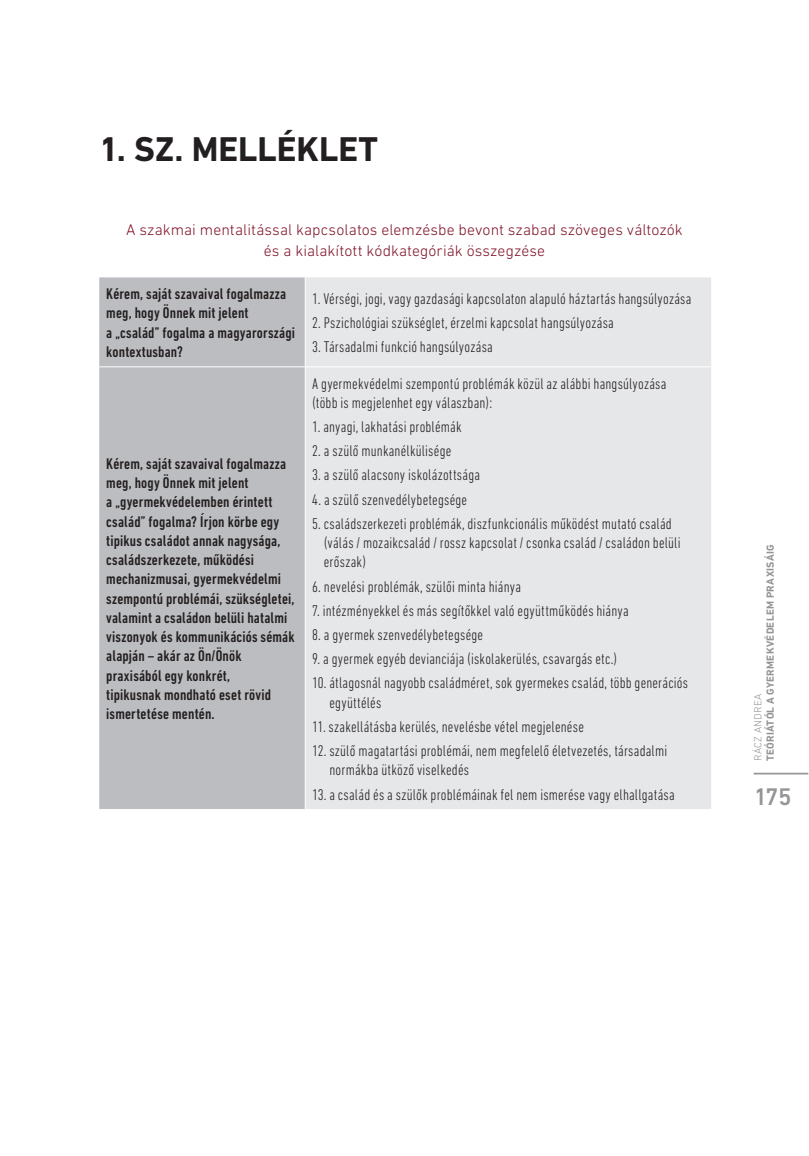
<style>
.page{position:relative;width:809px;height:1156px;background:#fff}
.page>*{position:absolute;margin:0;border:0;box-sizing:border-box;transform-origin:0 0}
.cim1{font:700 35px "DIN Next LT Pro";color:#231f20}
.kenyer{font:500 24.5px "DIN Next LT Pro";color:#939598}
.tablazat_szovege{font:300 condensed 15.75px/19.2px "DIN Next LT Pro";letter-spacing:.015em;color:#231f20}
.tablazat_szovege-2{font:500 condensed 15.75px/19.2px "DIN Next LT Pro";letter-spacing:.01em;color:#231f20}
.tablacim{font:300 15.75px/21px "DIN Next LT Pro";letter-spacing:.005em;color:#7f1228;text-align:center}
.kenyer-2{font:700 10.5px "DIN Next LT Pro";letter-spacing:.025em;color:#939598}
.kenyer-3{font:300 10.5px "DIN Next LT Pro";letter-spacing:.025em;color:#939598}
</style>
<div class="page">
<hr style="left:753px;top:773px;width:55px;height:1px;background:#939598">
<div style="left:99px;top:277px;width:206px;height:532px;background:#bcbdc0"></div>
<div style="left:306px;top:277px;width:405px;height:532px;background:#e6e7e9"></div>
<hr style="left:99px;top:366px;width:206px;height:1px;background:#fff">
<hr style="left:305px;top:366px;width:406px;height:1px;background:#fff">
<p class="cim1" style="left:99px;top:129px;width:280px">1. SZ. MELLÉKLET</p>
<p class="tablacim" style="left:126px;top:218px;width:558px">A szakmai mentalitással kapcsolatos elemzésbe bevont szabad szöveges változók és a kialakított kódkategóriák összegzése</p>
<p class="tablazat_szovege-2" style="left:106px;top:284px;width:190px">Kérem, saját szavaival fogalmazza meg, hogy Önnek mit jelent<br>a „család” fogalma a magyarországi kontextusban?</p>
<p class="tablazat_szovege" style="left:312px;top:289px;width:381px">1. Vérségi, jogi, vagy gazdasági kapcsolaton alapuló háztartás hangsúlyozása</p>
<p class="tablazat_szovege" style="left:312px;top:313px;width:303px">2. Pszichológiai szükséglet, érzelmi kapcsolat hangsúlyozása</p>
<p class="tablazat_szovege" style="left:312px;top:337px;width:182px">3. Társadalmi funkció hangsúlyozása</p>
<p class="tablazat_szovege-2" style="left:106px;top:454px;width:190px">Kérem, saját szavaival fogalmazza meg, hogy Önnek mit jelent<br>a „gyermekvédelemben érintett család” fogalma? Írjon körbe egy tipikus családot annak nagysága, családszerkezete, működési mechanizmusai, gyermekvédelmi szempontú problémái, szükségletei, valamint a családon belüli hatalmi viszonyok és kommunikációs sémák alapján – akár az Ön/Önök praxisából egy konkrét,<br>tipikusnak mondható eset rövid ismertetése mentén.</p>
<p class="tablazat_szovege" style="left:312px;top:373px;width:356px">A gyermekvédelmi szempontú problémák közül az alábbi hangsúlyozása (több is megjelenhet egy válaszban):</p>
<p class="tablazat_szovege" style="left:312px;top:417px;width:151px">1. anyagi, lakhatási problémák</p>
<p class="tablazat_szovege" style="left:312px;top:441px;width:141px">2. a szülő munkanélkülisége</p>
<p class="tablazat_szovege" style="left:312px;top:465px;width:169px">3. a szülő alacsony iskolázottsága</p>
<p class="tablazat_szovege" style="left:312px;top:490px;width:156px">4. a szülő szenvedélybetegsége</p>
<p class="tablazat_szovege" style="left:324px;top:514px;width:358px;text-indent:-12px">5. családszerkezeti problémák, diszfunkcionális működést mutató család (válás / mozaikcsalád / rossz kapcsolat / csonka család / családon belüli erőszak)</p>
<p class="tablazat_szovege" style="left:312px;top:576px;width:210px">6. nevelési problémák, szülői minta hiánya</p>
<p class="tablazat_szovege" style="left:312px;top:601px;width:318px">7. intézményekkel és más segítőkkel való együttműködés hiánya</p>
<p class="tablazat_szovege" style="left:312px;top:625px;width:172px">8. a gyermek szenvedélybetegsége</p>
<p class="tablazat_szovege" style="left:312px;top:649px;width:306px">9. a gyermek egyéb devianciája (iskolakerülés, csavargás etc.)</p>
<p class="tablazat_szovege" style="left:329px;top:673px;width:360px;text-indent:-17px">10. átlagosnál nagyobb családméret, sok gyermekes család, több generációs együttélés</p>
<p class="tablazat_szovege" style="left:312px;top:717px;width:273px">11. szakellátásba kerülés, nevelésbe vétel megjelenése</p>
<p class="tablazat_szovege" style="left:329px;top:741px;width:339px;text-indent:-17px">12. szülő magatartási problémái, nem megfelelő életvezetés, társadalmi normákba ütköző viselkedés</p>
<p class="tablazat_szovege" style="left:312px;top:784px;width:364px">13. a család és a szülők problémáinak fel nem ismerése vagy elhallgatása</p>
<p class="kenyer-2" style="left:764px;top:761px;width:219px;rotate:-90deg">TEÓRIÁTÓL A GYERMEKVÉDELEM PRAXISÁIG</p>
<p class="kenyer" style="left:753px;top:782px;width:39px">175</p>
<p class="kenyer-3" style="left:752px;top:761px;width:69px;rotate:-90deg">RÁCZ ANDREA</p>
</div>
